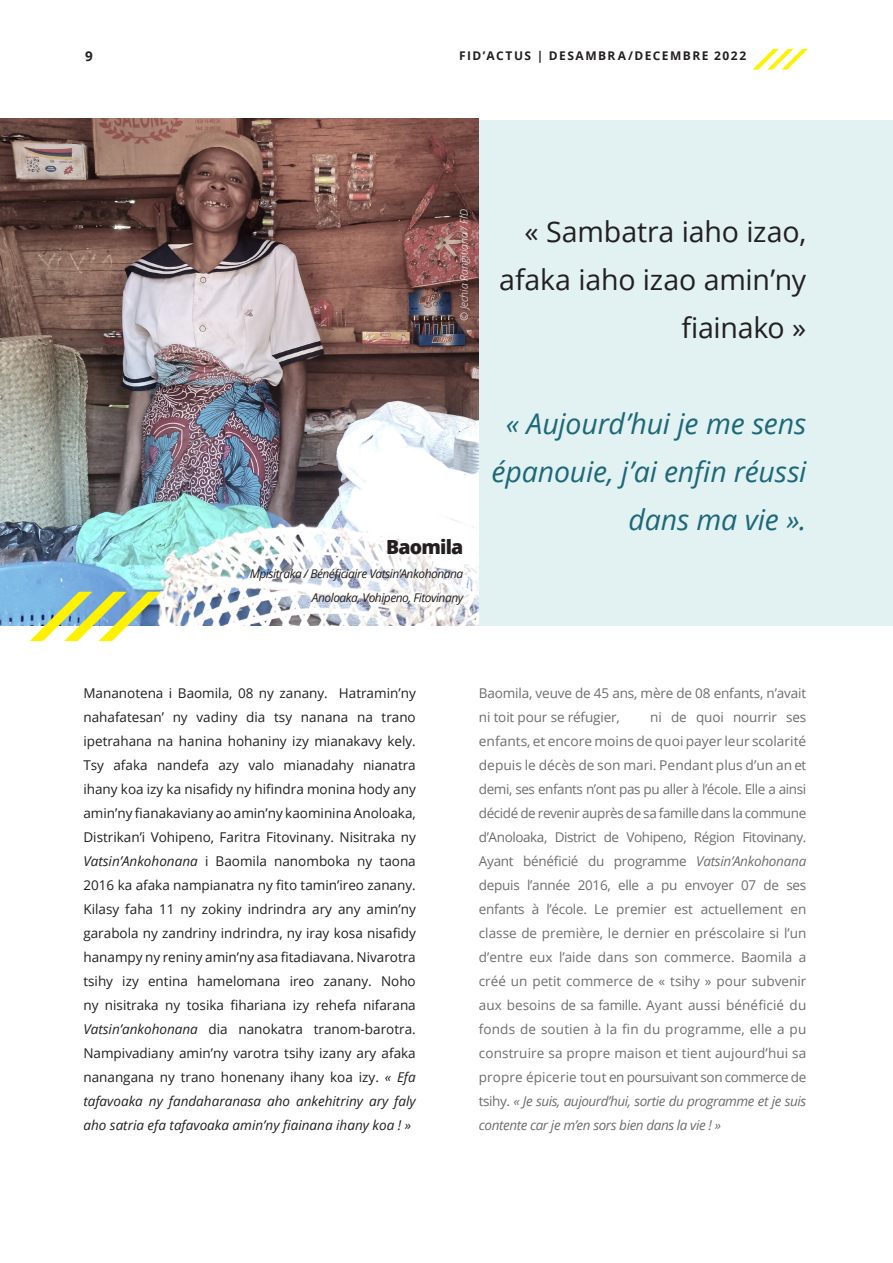
<style>
.page{position:relative;width:893px;height:1263px;background:#fff}
.page>*{position:absolute;margin:0;border:0;box-sizing:border-box;transform-origin:0 0}
.t1{font:italic 28.5px/48px "Open Sans";letter-spacing:-.005em;color:#1d6877;text-align:right}
.t2{font:28.5px/48px "Open Sans";letter-spacing:-.005em;color:#231f20;text-align:right}
.Box_01_P2{font:800 19.5px "Open Sans";letter-spacing:-.04em;color:#231f20}
.t3{font:13.5px/24px "Open Sans";color:#231f20;text-align:justify}
.t4{font:13.5px/24px "Open Sans";letter-spacing:-.01em;color:#6c6d70}
.t5{font:700 13.5px "Open Sans";color:#231f20}
.Box_01_P2-2{font:italic 12px "Open Sans";letter-spacing:-.04em;color:#231f20}
.t6{font:700 12px "Open Sans";letter-spacing:.12em;color:#231f20}
.Address{font:italic 300 10.5px "Open Sans";color:#fff}
.s1{font-style:italic}
</style>
<div class="page">
<div style="left:83px;top:121px;width:810px;height:505px;background:#e2f1f2"></div>
<img style="left:0;top:119px;width:479px;height:506px">
<svg style="left:30px;top:592px;width:131px;height:49px"></svg>
<svg style="left:753px;top:49px;width:55px;height:21px"></svg>
<p class="t5" style="left:85px;top:46px;width:9px">9</p>
<p class="t6" style="left:459px;top:47px;width:289px">FID’ACTUS | DESAMBRA/DECEMBRE 2022</p>
<p class="Address" style="left:457px;top:321px;width:113px;rotate:-90deg">© Jechia Rangitiana / FID</p>
<h1 class="t2" style="left:499px;top:207px;width:308px">« Sambatra iaho izao, afaka iaho izao amin’ny fiainako »</h1>
<p class="Box_01_P2" style="left:386px;top:532px;width:79px">Baomila</p>
<p class="Box_01_P2-2" style="left:250px;top:565px;width:215px">Mpisitraka / Bénéficiaire Vatsin’Ankohonana</p>
<p class="Box_01_P2-2" style="left:312px;top:589px;width:153px">Anoloaka, Vohipeno, Fitovinany</p>
<h1 class="t1" style="left:492px;top:399px;width:316px">« Aujourd’hui je me sens épanouie, j’ai enfin réussi dans ma vie ».</h1>
<p class="t3" style="left:83px;top:681px;width:334px">Mananotena i Baomila, 08 ny zanany. Hatramin’ny nahafatesan’ ny vadiny dia tsy nanana na trano ipetrahana na hanina hohaniny izy mianakavy kely.<br>Tsy afaka nandefa azy valo mianadahy nianatra ihany koa izy ka nisafidy ny hifindra monina hody any amin’ny fianakaviany ao amin’ny kaominina Anoloaka, Distrikan’i Vohipeno, Faritra Fitovinany. Nisitraka ny <span class="s1">Vatsin’Ankohonana</span> i Baomila nanomboka ny taona 2016 ka afaka nampianatra ny fito tamin’ireo zanany.<br>Kilasy faha 11 ny zokiny indrindra ary any amin’ny garabola ny zandriny indrindra, ny iray kosa nisafidy hanampy ny reniny amin’ny asa fitadiavana. Nivarotra tsihy izy entina hamelomana ireo zanany. Noho ny nisitraka ny tosika fihariana izy rehefa nifarana <span class="s1">Vatsin’ankohonana</span> dia nanokatra tranom-barotra.<br>Nampivadiany amin’ny varotra tsihy izany ary afaka nanangana ny trano honenany ihany koa izy. <span class="s1">« Efa tafavoaka ny fandaharanasa aho ankehitriny ary faly aho satria efa tafavoaka amin’ny fiainana ihany koa ! »</span></p>
<p class="t4" style="left:479px;top:681px;width:329px">Baomila, veuve de 45 ans, mère de 08 enfants, n’avait ni toit pour se réfugier,</p>
<p class="t4" style="left:479px;top:705px;width:329px;text-align:justify;text-indent:171px">ni de quoi nourrir ses enfants, et encore moins de quoi payer leur scolarité depuis le décès de son mari. Pendant plus d’un an et demi, ses enfants n’ont pas pu aller à l’école. Elle a ainsi décidé de revenir auprès de sa famille dans la commune d’Anoloaka, District de Vohipeno, Région Fitovinany.<br>Ayant bénéficié du programme <span class="s1">Vatsin’Ankohonana </span>depuis l’année 2016, elle a pu envoyer 07 de ses enfants à l’école. Le premier est actuellement en classe de première, le dernier en préscolaire si l’un d’entre eux l’aide dans son commerce. Baomila a créé un petit commerce de « tsihy » pour subvenir aux besoins de sa famille. Ayant aussi bénéficié du fonds de soutien à la fin du programme, elle a pu construire sa propre maison et tient aujourd’hui sa propre épicerie tout en poursuivant son commerce de tsihy. <span class="s1">« Je suis, aujourd’hui, sortie du programme et je suis contente car je m’en sors bien dans la vie ! »</span></p>
</div>
